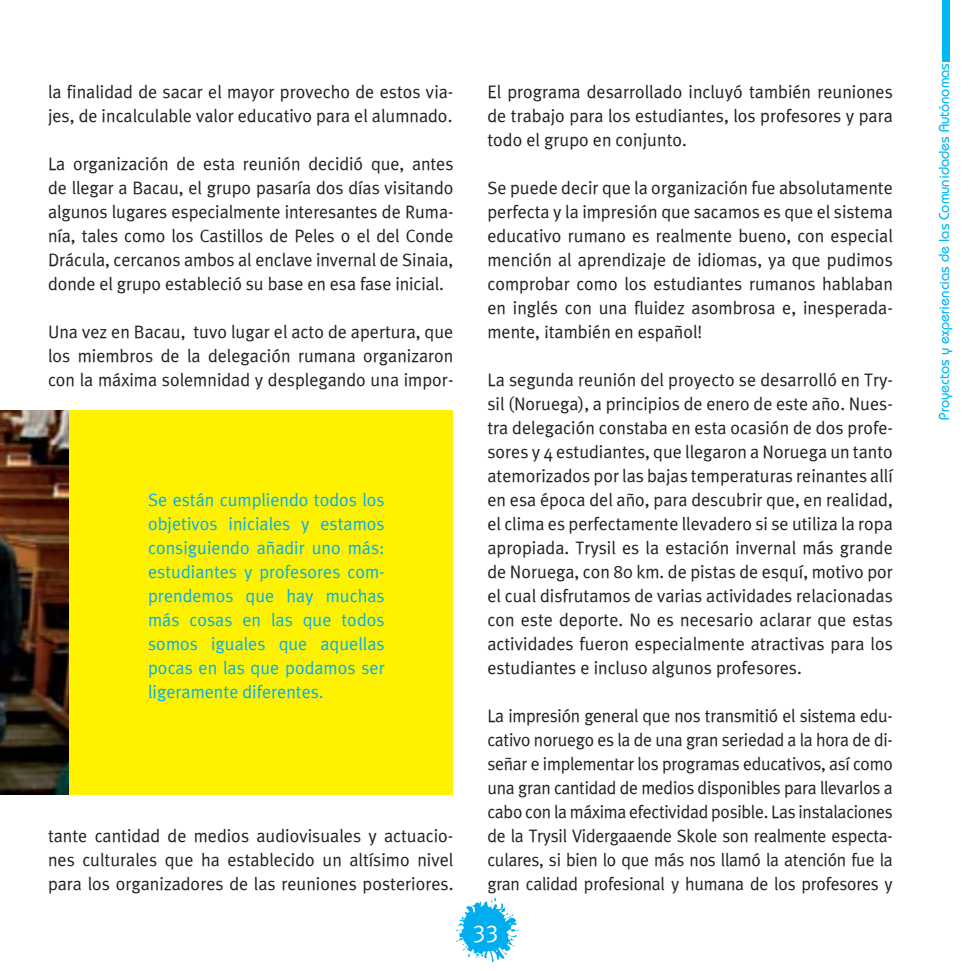
<style>
.page{position:relative;width:971px;height:971px;background:#fff}
.page>*{position:absolute;margin:0;border:0;box-sizing:border-box;transform-origin:0 0}
.t1{font:24px "Meta Plus Normal Roman";color:#fff}
.t2{font:18px/24px "Meta Plus Normal Roman";color:#231f20;text-align:justify}
.t3{font:18px/24px "Meta Plus Normal Roman";color:#00aeef;text-align:justify}
.t4{font:500 14.6px "Bauhaus Std";color:#00b9f2}
</style>
<div class="page">
<svg style="left:456px;top:898px;width:63px;height:64px"></svg>
<div style="left:942px;top:0;width:8px;height:61px;background:#00b9f2"></div>
<div style="left:69px;top:410px;width:384px;height:384px;background:#fff200"></div>
<img style="left:0;top:410px;width:69px;height:384px">
<p class="t2" style="left:48px;top:80px;width:407px">la finalidad de sacar el mayor provecho de estos via&shy;jes, de incalculable valor educativo para el alumnado.</p>
<p class="t2" style="left:48px;top:152px;width:407px">La organización de esta reunión decidió que, antes de llegar a Bacau, el grupo pasaría dos días visitando algunos lugares especialmente interesantes de Ruma&shy;nía, tales como los Castillos de Peles o el del Conde Drácula, cercanos ambos al enclave invernal de Sinaia, donde el grupo estableció su base en esa fase inicial.</p>
<p class="t2" style="left:48px;top:320px;width:407px">Una vez en Bacau, tuvo lugar el acto de apertura, que los miembros de la delegación rumana organizaron con la máxima solemnidad y desplegando una impor-</p>
<p class="t3" style="left:148px;top:488px;width:238px">Se están cumpliendo todos los objetivos iniciales y estamos consiguiendo añadir uno más: estudiantes y profesores com&shy;prendemos que hay muchas más cosas en las que todos somos iguales que aquellas pocas en las que podamos ser ligeramente diferentes.</p>
<p class="t2" style="left:48px;top:824px;width:407px">tante cantidad de medios audiovisuales y actuacio&shy;nes culturales que ha establecido un altísimo nivel para los organizadores de las reuniones posteriores.</p>
<p class="t2" style="left:487px;top:80px;width:407px">El programa desarrollado incluyó también reuniones de trabajo para los estudiantes, los profesores y para todo el grupo en conjunto.</p>
<p class="t2" style="left:487px;top:176px;width:407px">Se puede decir que la organización fue absolutamente perfecta y la impresión que sacamos es que el sistema educativo rumano es realmente bueno, con especial mención al aprendizaje de idiomas, ya que pudimos comprobar como los estudiantes rumanos hablaban en inglés con una fluidez asombrosa e, inesperada&shy;mente, ¡también en español!</p>
<p class="t2" style="left:487px;top:368px;width:407px">La segunda reunión del proyecto se desarrolló en Try&shy;sil (Noruega), a principios de enero de este año. Nues&shy;tra delegación constaba en esta ocasión de dos profe&shy;sores y 4 estudiantes, que llegaron a Noruega un tanto atemorizados por las bajas temperaturas reinantes allí en esa época del año, para descubrir que, en realidad, el clima es perfectamente llevadero si se utiliza la ropa apropiada. Trysil es la estación invernal más grande de Noruega, con 80 km. de pistas de esquí, motivo por el cual disfrutamos de varias actividades relacionadas con este deporte. No es necesario aclarar que estas actividades fueron especialmente atractivas para los estudiantes e incluso algunos profesores.</p>
<p class="t2" style="left:487px;top:704px;width:407px">La impresión general que nos transmitió el sistema edu&shy;cativo noruego es la de una gran seriedad a la hora de di&shy;señar e implementar los programas educativos, así como una gran cantidad de medios disponibles para llevarlos a cabo con la máxima efectividad posible. Las instalaciones de la Trysil Vidergaaende Skole son realmente especta&shy;culares, si bien lo que más nos llamó la atención fue la gran calidad profesional y humana de los profesores y</p>
<h1 class="t1" style="left:473px;top:915px;width:27px">33</h1>
<p class="t4" style="left:939px;top:419px;width:358px;rotate:-90deg">Proyectos y experiencias de las Comunidades Autónomas</p>
</div>
